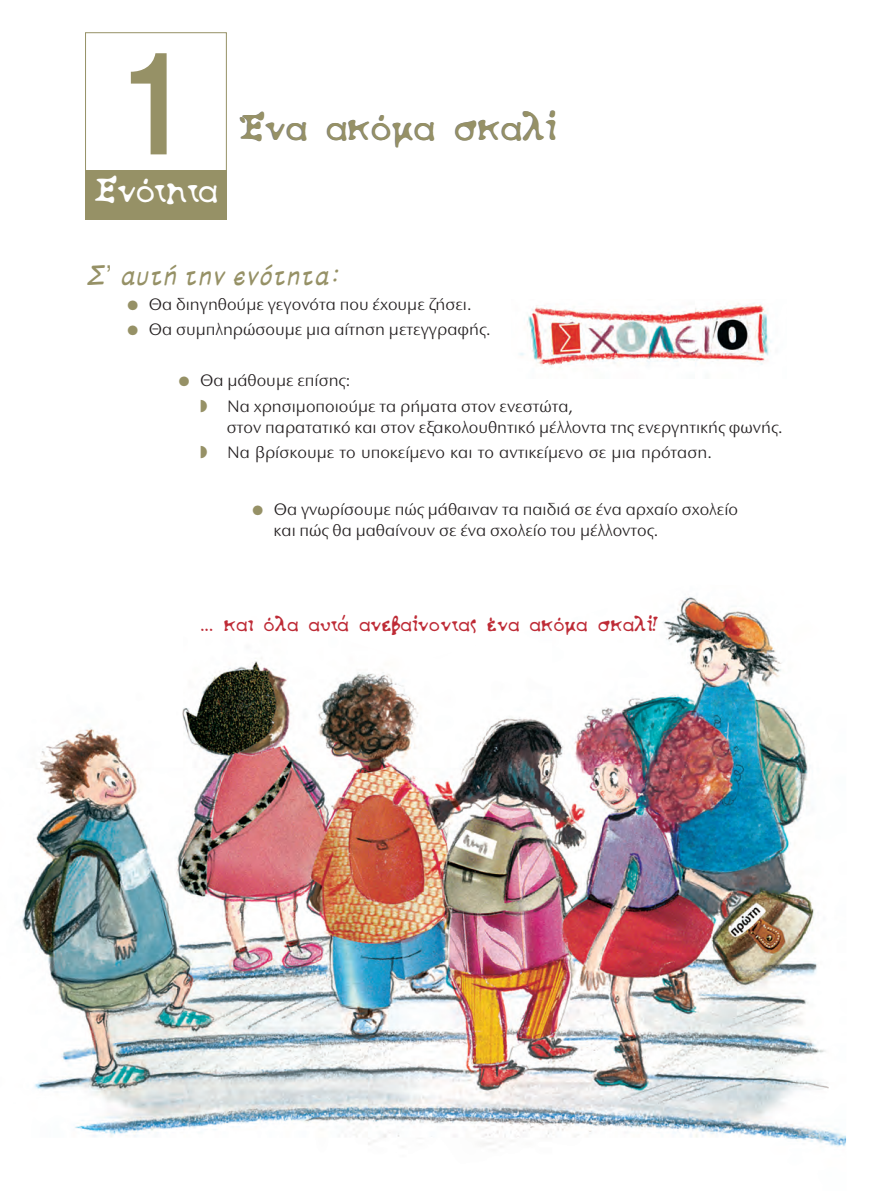
<style>
.page{position:relative;width:872px;height:1191px;background:#fff}
.page>*{position:absolute;margin:0;border:0;box-sizing:border-box;transform-origin:0 0}
.t1{font:700 138px "UB Helvetica Cond";color:#969166;scale:.9 1}
.t2{font:45px "CF Stamp Bold";letter-spacing:.025em;color:#969166}
.t3{font:42px "CF Stamp Bold";color:#fff}
.t4{font:italic 27px "PF Action Hero";letter-spacing:.06em;color:#969166;scale:.9 1}
.t5{font:24px "CF Stamp Bold";letter-spacing:.025em;color:#be2b36}
.t6{font:17.25px/25.2px "Stone Sans ITC Hel";color:#231f20}
.s1{font-family:"UB Helvetica";font-style:normal}
.s2{color:#969166}
</style>
<div class="page">
<div style="left:85px;top:32px;width:142px;height:156px;border:1px solid #969166"></div>
<div style="left:85px;top:170px;width:142px;height:49px;background:#969166"></div>
<img style="left:19px;top:597px;width:827px;height:550px">
<img style="left:519px;top:303px;width:253px;height:64px">
<h1 class="t1" style="left:122px;top:27px;width:68px">1</h1>
<h3 class="t3" style="left:95px;top:168px;width:124px">Eνότητα</h3>
<h2 class="t2" style="left:241px;top:104px;width:317px">Ένα ακόμα σκαλί</h2>
<h3 class="t4" style="left:85px;top:258px;width:283px">™<span class="s1">’</span> ·˘Ù‹ ÙËÓ ÂÓfiÙËÙ·:</h3>
<p class="t6" style="left:128px;top:294px;width:345px"><span class="s2">●</span> Θα διηγηθούμε γεγονότα που έχουμε ζήσει.</p>
<p class="t6" style="left:128px;top:319px;width:364px"><span class="s2">●</span> Θα συμπληρώσουμε μια αίτηση μετεγγραφής.</p>
<p class="t6" style="left:227px;top:370px;width:348px;text-indent:-48px"><span class="s2">●</span> Θα μάθουμε επίσης:<br>Να χρησιμοποιούμε τα ρήματα στον ενεστώτα,</p>
<p class="t6" style="left:227px;top:416px;width:557px">στον παρατατικό και στον εξακολουθητικό μέλλοντα της ενεργητικής φωνής.<br>Να βρίσκουμε το υποκείμενο και το αντικείμενο σε μια πρόταση.</p>
<p class="t6" style="left:274px;top:501px;width:466px;line-height:21px;text-indent:-21px"><span class="s2">●</span> Θα γνωρίσουμε πώς μάθαιναν τα παιδιά σε ένα αρχαίο σχολείο και πώς θα μαθαίνουν σε ένα σχολείο του μέλλοντος.</p>
<h3 class="t5" style="left:201px;top:611px;width:457px">… και όλα αυτά ανεβαίνοντας ένα ακόμα σκαλί!</h3>
</div>
